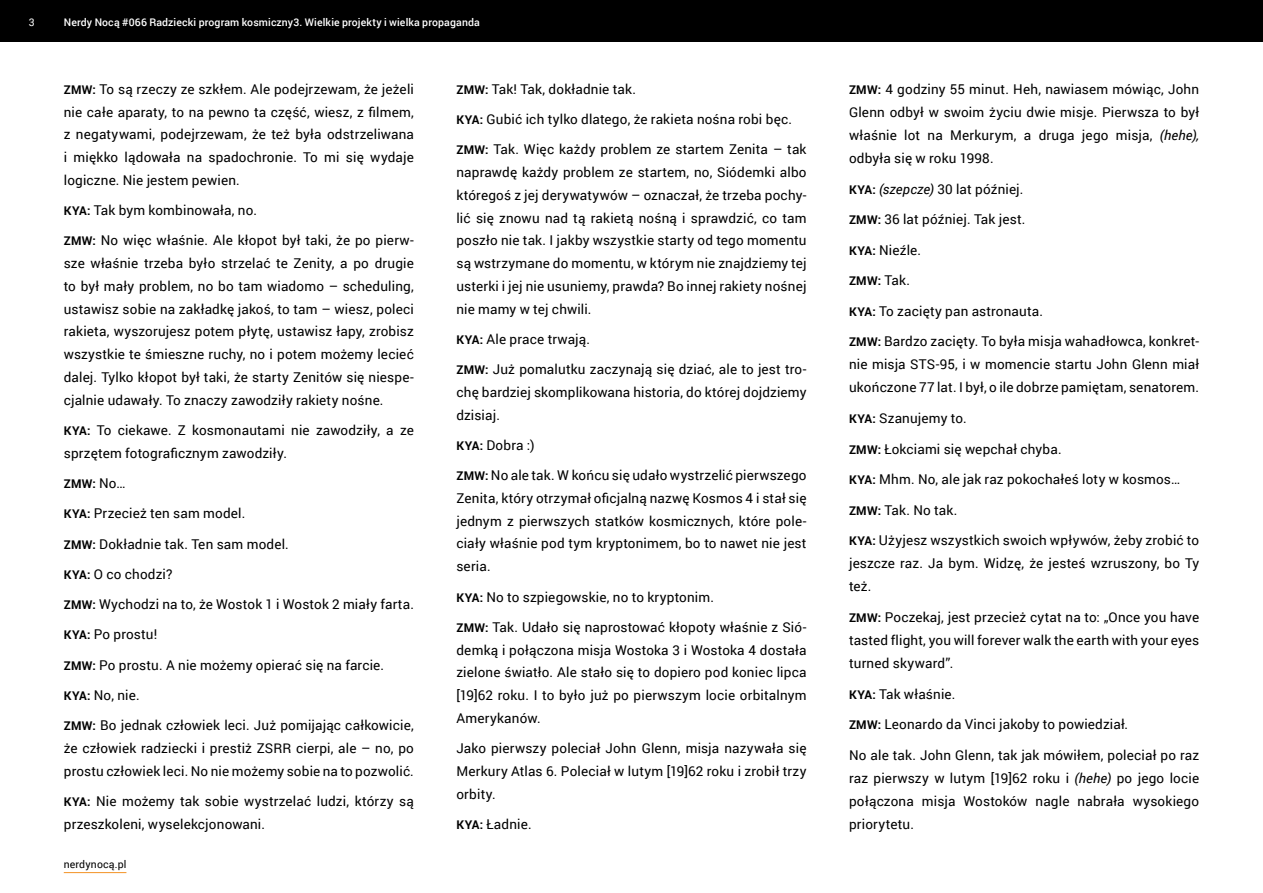
<style>
.page{position:relative;width:1263px;height:893px;background:#fff}
.page>*{position:absolute;margin:0;border:0;box-sizing:border-box;transform-origin:0 0}
.t1{font:13.5px/22.8px "Roboto";letter-spacing:.01em;color:#000;text-align:justify}
.t2{font:700 12px "Roboto";letter-spacing:.02em;color:#000}
.t3{font:500 10.5px "Roboto";letter-spacing:.01em;color:#fff}
.t4{font:10.5px "Roboto";letter-spacing:.015em;color:#000}
.t5{font:10.5px "Roboto";color:#fff}
.s1{font-weight:700;font-size:12px}
.s2{font-weight:400;font-size:13.5px}
.s3{font-style:italic}
</style>
<div class="page">
<hr style="left:64px;top:872px;width:62px;height:1px;background:#f39325">
<div style="left:0;top:0;width:1263px;height:42px;background:#000"></div>
<p class="t5" style="left:29px;top:15px;width:7px">3</p>
<p class="t3" style="left:64px;top:15px;width:418px">Nerdy Nocą #066 Radziecki program kosmiczny3. Wielkie projekty i wielka propaganda</p>
<p class="t1" style="left:64px;top:77px;width:352px"><span class="s1">ZMW:</span> To są rzeczy ze szkłem. Ale podejrzewam, że jeżeli nie całe aparaty, to na pewno ta część, wiesz, z filmem, z negatywami, podejrzewam, że też była odstrzeliwana i miękko lądowała na spadochronie. To mi się wydaje logiczne. Nie jestem pewien.</p>
<p class="t1" style="left:64px;top:198px;width:195px"><span class="s1">KYA:</span> Tak bym kombinowała, no.</p>
<p class="t1" style="left:64px;top:229px;width:352px"><span class="s1">ZMW:</span> No więc właśnie. Ale kłopot był taki, że po pierw&shy;sze właśnie trzeba było strzelać te Zenity, a po drugie to był mały problem, no bo tam wiadomo – scheduling, ustawisz sobie na zakładkę jakoś, to tam – wiesz, poleci rakieta, wyszorujesz potem płytę, ustawisz łapy, zrobisz wszystkie te śmieszne ruchy, no i potem możemy lecieć dalej. Tylko kłopot był taki, że starty Zenitów się niespe&shy;cjalnie udawały. To znaczy zawodziły rakiety nośne.</p>
<p class="t1" style="left:64px;top:418px;width:352px"><span class="s1">KYA:</span> To ciekawe. Z kosmonautami nie zawodziły, a ze sprzętem fotograficznym zawodziły.</p>
<p class="t2" style="left:64px;top:475px;width:63px">ZMW: <span class="s2">No…</span></p>
<p class="t1" style="left:64px;top:502px;width:183px"><span class="s1">KYA:</span> Przecież ten sam model.</p>
<p class="t1" style="left:64px;top:532px;width:227px"><span class="s1">ZMW:</span> Dokładnie tak. Ten sam model.</p>
<p class="t1" style="left:64px;top:562px;width:110px"><span class="s1">KYA:</span> O co chodzi?</p>
<p class="t1" style="left:64px;top:592px;width:352px"><span class="s1">ZMW:</span> Wychodzi na to, że Wostok 1 i Wostok 2 miały farta.</p>
<p class="t1" style="left:64px;top:623px;width:95px"><span class="s1">KYA:</span> Po prostu!</p>
<p class="t1" style="left:64px;top:653px;width:322px"><span class="s1">ZMW:</span> Po prostu. A nie możemy opierać się na farcie.</p>
<p class="t1" style="left:64px;top:683px;width:77px"><span class="s1">KYA:</span> No, nie.</p>
<p class="t1" style="left:64px;top:713px;width:352px"><span class="s1">ZMW:</span> Bo jednak człowiek leci. Już pomijając całkowicie, że człowiek radziecki i prestiż ZSRR cierpi, ale – no, po prostu człowiek leci. No nie możemy sobie na to pozwolić.</p>
<p class="t1" style="left:64px;top:789px;width:352px"><span class="s1">KYA:</span> Nie możemy tak sobie wystrzelać ludzi, którzy są przeszkoleni, wyselekcjonowani.</p>
<p class="t4" style="left:64px;top:857px;width:64px">nerdynocą.pl</p>
<p class="t1" style="left:456px;top:77px;width:181px"><span class="s1">ZMW:</span> Tak! Tak, dokładnie tak.</p>
<p class="t1" style="left:456px;top:107px;width:337px"><span class="s1">KYA:</span> Gubić ich tylko dlatego, że rakieta nośna robi bęc.</p>
<p class="t1" style="left:456px;top:138px;width:352px"><span class="s1">ZMW:</span> Tak. Więc każdy problem ze startem Zenita – tak naprawdę każdy problem ze startem, no, Siódemki albo któregoś z jej derywatywów – oznaczał, że trzeba pochy&shy;lić się znowu nad tą rakietą nośną i sprawdzić, co tam poszło nie tak. I jakby wszystkie starty od tego momentu są wstrzymane do momentu, w którym nie znajdziemy tej usterki i jej nie usuniemy, prawda? Bo innej rakiety nośnej nie mamy w tej chwili.</p>
<p class="t1" style="left:456px;top:327px;width:135px"><span class="s1">KYA:</span> Ale prace trwają.</p>
<p class="t1" style="left:456px;top:357px;width:352px"><span class="s1">ZMW:</span> Już pomalutku zaczynają się dziać, ale to jest tro&shy;chę bardziej skomplikowana historia, do której dojdziemy dzisiaj.</p>
<p class="t1" style="left:456px;top:433px;width:80px"><span class="s1">KYA:</span> Dobra :)</p>
<p class="t1" style="left:456px;top:463px;width:352px"><span class="s1">ZMW:</span> No ale tak. W końcu się udało wystrzelić pierwszego Zenita, który otrzymał oficjalną nazwę Kosmos 4 i stał się jednym z pierwszych statków kosmicznych, które pole&shy;ciały właśnie pod tym kryptonimem, bo to nawet nie jest seria.</p>
<p class="t1" style="left:456px;top:585px;width:259px"><span class="s1">KYA:</span> No to szpiegowskie, no to kryptonim.</p>
<p class="t1" style="left:456px;top:615px;width:352px"><span class="s1">ZMW:</span> Tak. Udało się naprostować kłopoty właśnie z Sió&shy;demką i połączona misja Wostoka 3 i Wostoka 4 dostała zielone światło. Ale stało się to dopiero pod koniec lipca [19]62 roku. I to było już po pierwszym locie orbitalnym Amerykanów.</p>
<p class="t1" style="left:456px;top:736px;width:352px">Jako pierwszy poleciał John Glenn, misja nazywała się Merkury Atlas 6. Poleciał w lutym [19]62 roku i zrobił trzy orbity.</p>
<p class="t1" style="left:456px;top:812px;width:77px"><span class="s1">KYA:</span> Ładnie.</p>
<p class="t1" style="left:849px;top:77px;width:352px"><span class="s1">ZMW:</span> 4 godziny 55 minut. Heh, nawiasem mówiąc, John Glenn odbył w swoim życiu dwie misje. Pierwsza to był właśnie lot na Merkurym, a druga jego misja, <span class="s3">(hehe), </span>odbyła się w roku 1998.</p>
<p class="t1" style="left:849px;top:177px;width:176px"><span class="s1">KYA:</span> <span class="s3">(szepcze)</span> 30 lat później.</p>
<p class="t1" style="left:849px;top:207px;width:178px"><span class="s1">ZMW:</span> 36 lat później. Tak jest.</p>
<p class="t1" style="left:849px;top:238px;width:74px"><span class="s1">KYA:</span> Nieźle.</p>
<p class="t2" style="left:849px;top:272px;width:62px">ZMW: <span class="s2">Tak.</span></p>
<p class="t1" style="left:849px;top:299px;width:196px"><span class="s1">KYA:</span> To zacięty pan astronauta.</p>
<p class="t1" style="left:849px;top:329px;width:352px"><span class="s1">ZMW:</span> Bardzo zacięty. To była misja wahadłowca, konkret&shy;nie misja STS-95, i w momencie startu John Glenn miał ukończone 77 lat. I był, o ile dobrze pamiętam, senatorem.</p>
<p class="t1" style="left:849px;top:406px;width:119px"><span class="s1">KYA:</span> Szanujemy to.</p>
<p class="t1" style="left:849px;top:437px;width:214px"><span class="s1">ZMW:</span> Łokciami się wepchał chyba.</p>
<p class="t1" style="left:849px;top:467px;width:333px"><span class="s1">KYA:</span> Mhm. No, ale jak raz pokochałeś loty w kosmos…</p>
<p class="t1" style="left:849px;top:498px;width:110px"><span class="s1">ZMW:</span> Tak. No tak.</p>
<p class="t1" style="left:849px;top:528px;width:352px"><span class="s1">KYA:</span> Użyjesz wszystkich swoich wpływów, żeby zrobić to jeszcze raz. Ja bym. Widzę, że jesteś wzruszony, bo Ty też.</p>
<p class="t1" style="left:849px;top:605px;width:352px"><span class="s1">ZMW:</span> Poczekaj, jest przecież cytat na to: „Once you have tasted flight, you will forever walk the earth with your eyes turned skyward”.</p>
<p class="t1" style="left:849px;top:682px;width:108px"><span class="s1">KYA:</span> Tak właśnie.</p>
<p class="t1" style="left:849px;top:712px;width:281px"><span class="s1">ZMW:</span> Leonardo da Vinci jakoby to powiedział.</p>
<p class="t1" style="left:849px;top:743px;width:352px">No ale tak. John Glenn, tak jak mówiłem, poleciał po raz raz pierwszy w lutym [19]62 roku i <span class="s3">(hehe)</span> po jego locie połączona misja Wostoków nagle nabrała wysokiego priorytetu.</p>
</div>
